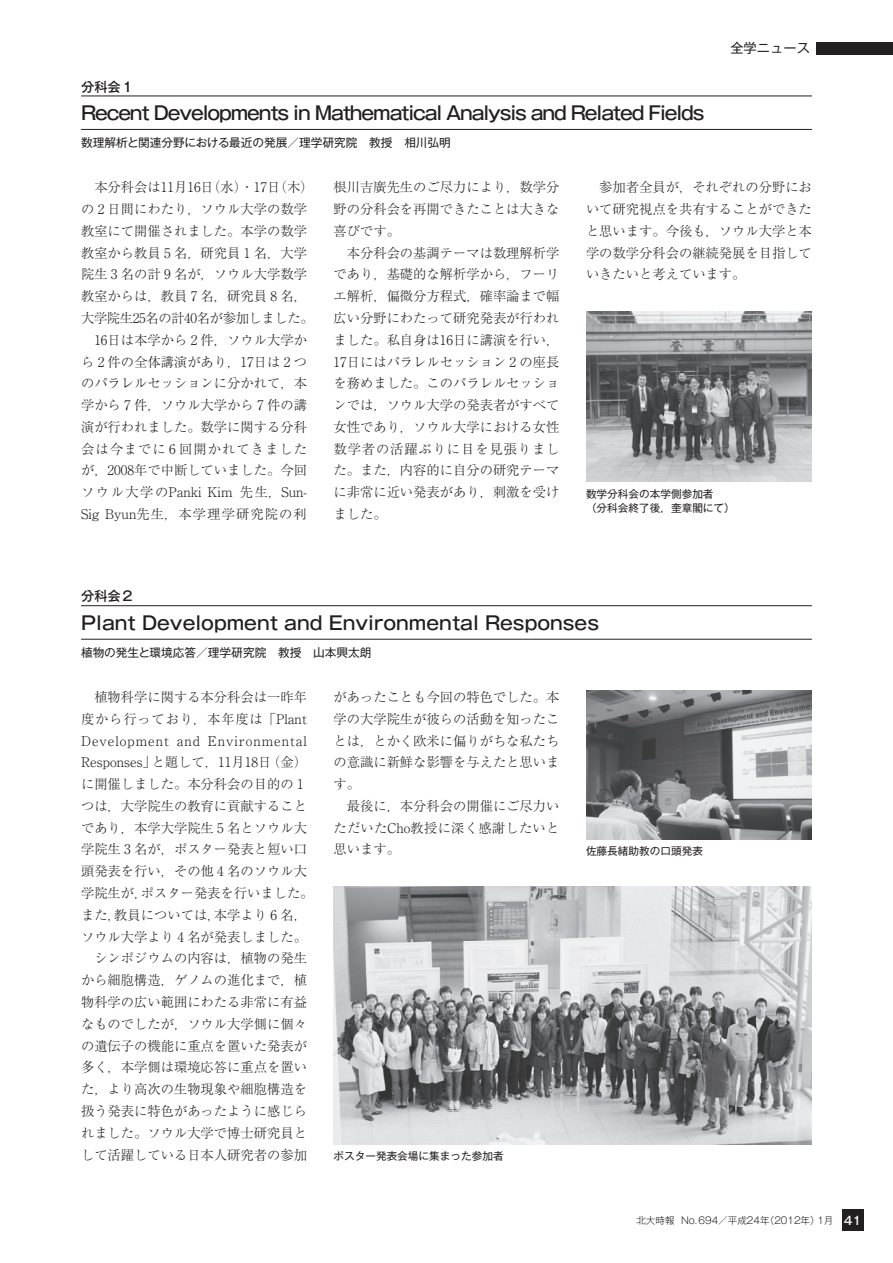
<style>
.page{position:relative;width:893px;height:1263px;background:#fff}
.page>*{position:absolute;margin:0;border:0;box-sizing:border-box;transform-origin:0 0}
.t1{font:500 18.6px "Gothic MB101 Pro";letter-spacing:-.06em;color:#231f20}
.t2{font:500 18.6px "Gothic MB101 Pro";color:#231f20}
.t3{font:300 13.35px/21.8px "Ryumin Pro";color:#231f20}
.t4{font:500 13.35px "Gothic MB101 Pro";color:#231f20}
.t5{font:13.35px "Gothic MB101 Pro";color:#231f20}
.t6{font:11.7px "Gothic MB101 Pro";color:#231f20}
.t7{font:10.65px/14.9px "Gothic MB101 Pro";color:#231f20}
.t8{font:300 9.6px "Gothic MB101 Pro";color:#231f20}
.s1{font-weight:500;font-size:11.7px;color:#fff}
</style>
<div class="page">
<hr style="left:81px;top:96px;width:731px;height:1px;background:#231f20">
<hr style="left:81px;top:129px;width:731px;height:1px;background:#231f20">
<hr style="left:81px;top:605px;width:731px;height:1px;background:#231f20">
<hr style="left:81px;top:639px;width:731px;height:1px;background:#231f20">
<img style="left:586px;top:311px;width:226px;height:171px">
<img style="left:334px;top:886px;width:478px;height:258px">
<img style="left:586px;top:690px;width:226px;height:149px">
<div style="left:842px;top:1210px;width:21px;height:21px;background:#231f20"></div>
<div style="left:816px;top:43px;width:77px;height:12px;background:#231f20"></div>
<p class="t4" style="left:81px;top:76px;width:55px">分科会１</p>
<h1 class="t1" style="left:81px;top:97px;width:625px">Recent Developments in Mathematical Analysis and Related Fields</h1>
<p class="t6" style="left:81px;top:133px;width:371px">数理解析と関連分野における最近の発展／理学研究院　教授　相川弘明</p>
<p class="t5" style="left:730px;top:37px;width:81px">全学ニュース</p>
<p class="t3" style="left:81px;top:175px;width:234px">　本分科会は11月16日（水）・17日（木）の₂日間にわたり，ソウル大学の数学教室にて開催されました。本学の数学教室から教員₅名，研究員₁名，大学院生₃名の計₉名が，ソウル大学数学教室からは，教員₇名，研究員₈名，大学院生25名の計40名が参加しました。　16日は本学から₂件，ソウル大学から₂件の全体講演があり，17日は₂つのパラレルセッションに分かれて，本学から₇件，ソウル大学から₇件の講演が行われました。数学に関する分科会は今までに₆回開かれてきましたが，2008年で中断していました。今回ソウル大学のPanki Kim 先生，Sun-<br>Sig Byun先生，本学理学研究院の利</p>
<p class="t3" style="left:334px;top:175px;width:227px">根川吉廣先生のご尽力により，数学分野の分科会を再開できたことは大きな喜びです。<br>　本分科会の基調テーマは数理解析学であり，基礎的な解析学から，フーリエ解析，偏微分方程式，確率論まで幅広い分野にわたって研究発表が行われました。私自身は16日に講演を行い，<br>17日にはパラレルセッション₂の座長を務めました。このパラレルセッションでは，ソウル大学の発表者がすべて女性であり，ソウル大学における女性数学者の活躍ぶりに目を見張りました。また，内容的に自分の研究テーマに非常に近い発表があり，刺激を受けました。</p>
<p class="t3" style="left:586px;top:175px;width:227px;text-align:justify">　参加者全員が，それぞれの分野において研究視点を共有することができたと思います。今後も，ソウル大学と本学の数学分科会の継続発展を目指していきたいと考えています。</p>
<p class="t7" style="left:586px;top:485px;width:150px">数学分科会の本学側参加者<br>（分科会終了後，奎章閣にて）</p>
<p class="t4" style="left:81px;top:585px;width:55px">分科会２</p>
<h1 class="t2" style="left:81px;top:607px;width:520px">Plant Development and Environmental Responses</h1>
<p class="t6" style="left:81px;top:643px;width:292px">植物の発生と環境応答／理学研究院　教授　山本興太朗</p>
<p class="t3" style="left:81px;top:685px;width:234px">　植物科学に関する本分科会は一昨年度から行っており，本年度は「Plant<br>Development and Environmental<br>Responses」と題して，11月18日（金）に開催しました。本分科会の目的の₁つは，大学院生の教育に貢献することであり，本学大学院生₅名とソウル大学院生₃名が，ポスター発表と短い口頭発表を行い，その他₄名のソウル大学院生が，ポスター発表を行いました。また，教員については，本学より₆名，ソウル大学より₄名が発表しました。　シンポジウムの内容は，植物の発生から細胞構造，ゲノムの進化まで，植物科学の広い範囲にわたる非常に有益なものでしたが，ソウル大学側に個々の遺伝子の機能に重点を置いた発表が多く，本学側は環境応答に重点を置いた，より高次の生物現象や細胞構造を扱う発表に特色があったように感じられました。ソウル大学で博士研究員として活躍している日本人研究者の参加</p>
<p class="t3" style="left:334px;top:685px;width:227px">があったことも今回の特色でした。本学の大学院生が彼らの活動を知ったことは，とかく欧米に偏りがちな私たちの意識に新鮮な影響を与えたと思います。<br>　最後に，本分科会の開催にご尽力いただいたCho教授に深く感謝したいと思います。</p>
<p class="t7" style="left:334px;top:1147px;width:172px">ポスター発表会場に集まった参加者</p>
<p class="t7" style="left:586px;top:842px;width:118px">佐藤長緒助教の口頭発表</p>
<p class="t8" style="left:636px;top:1212px;width:227px">北大時報 No.694／平成24年（2012年）1月 <span class="s1">41</span></p>
</div>
